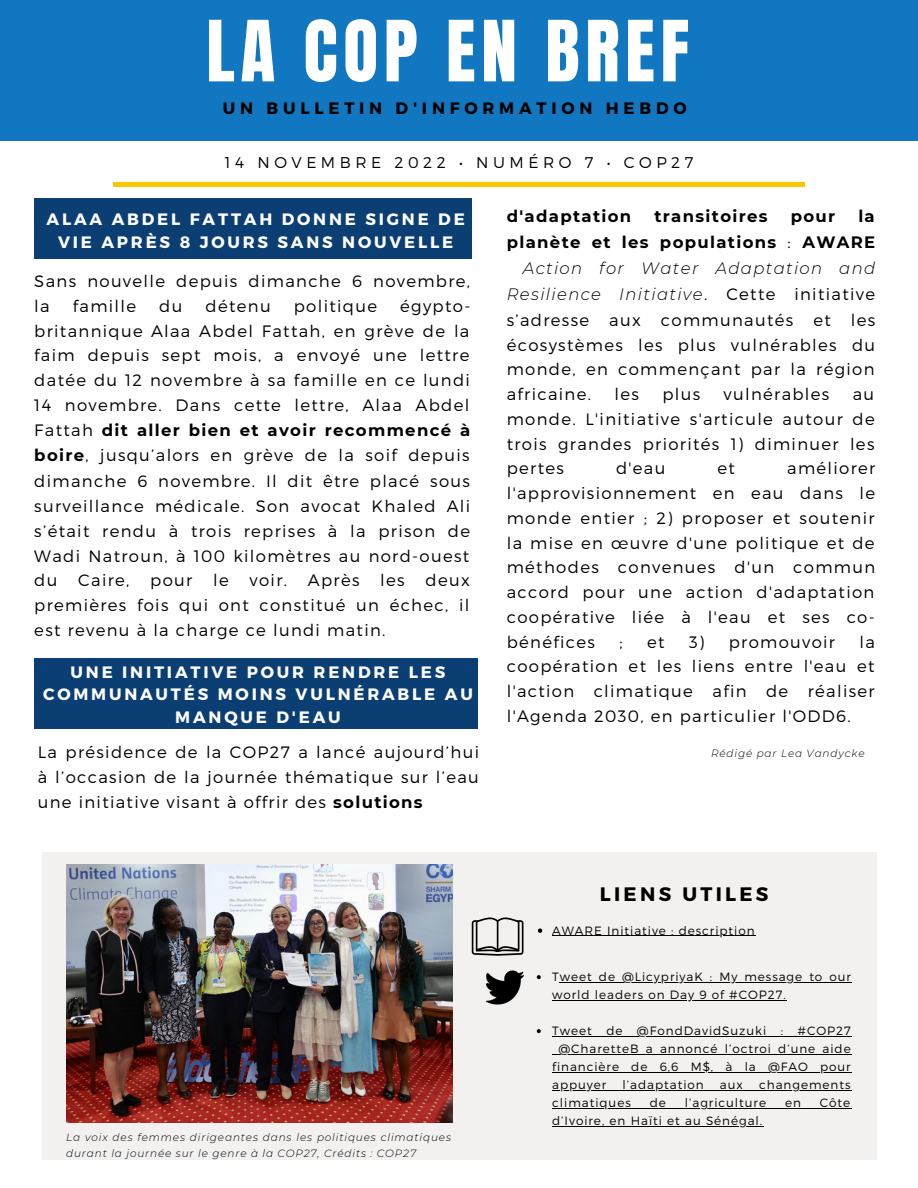
<style>
.page{position:relative;width:918px;height:1188px;background:#fff}
.page>*{position:absolute;margin:0;border:0;box-sizing:border-box;transform-origin:0 0}
.t1{font:71.7px "Anton";letter-spacing:.08em;color:#fff}
.t2{font:700 19.5px "Montserrat";letter-spacing:.17em;color:#000}
.t3{font:300 16.5px/24.8px "Montserrat";letter-spacing:.08em;color:#000;text-align:justify}
.t4{font:700 16.5px/22.5px "Montserrat";letter-spacing:.17em;color:#fff;text-align:center}
.t5{font:italic 300 16.5px "Montserrat";letter-spacing:.08em;color:#000}
.t6{font:700 16.5px "Montserrat";letter-spacing:.08em;color:#000}
.t7{font:700 16.5px "Montserrat";letter-spacing:.29em;color:#000}
.t8{font:300 15.6px "Montserrat";letter-spacing:.29em;color:#000}
.t9{font:300 12px/18px "Montserrat";letter-spacing:.08em;color:#000}
.t10{font:italic 300 10.5px/16.6px "Montserrat";letter-spacing:.08em;color:#000}
.s1{font-weight:700}
.s2{font-weight:300}
.s3{font-style:normal}
</style>
<div class="page">
<hr style="left:113px;top:183px;width:692px;height:3px;background:#ffc500">
<div style="left:0;top:0;width:918px;height:141px;background:#1177c1"></div>
<div style="left:34px;top:658px;width:444px;height:71px;background:#0b3e73"></div>
<div style="left:42px;top:853px;width:834px;height:307px;background:#f3f1f0"></div>
<img style="left:486px;top:970px;width:38px;height:35px">
<svg style="left:472px;top:917px;width:52px;height:39px"></svg>
<img style="left:66px;top:865px;width:386px;height:258px">
<div style="left:34px;top:198px;width:438px;height:61px;background:#0b3e73"></div>
<svg style="left:537px;top:975px;width:4px;height:4px"></svg>
<hr style="left:560px;top:982px;width:292px;height:1px;background:#000">
<hr style="left:552px;top:1000px;width:235px;height:1px;background:#000">
<svg style="left:537px;top:1029px;width:4px;height:4px"></svg>
<hr style="left:552px;top:1036px;width:300px;height:1px;background:#000">
<hr style="left:558px;top:1054px;width:294px;height:1px;background:#000">
<hr style="left:552px;top:1072px;width:300px;height:1px;background:#000">
<hr style="left:552px;top:1090px;width:299px;height:1px;background:#000">
<hr style="left:552px;top:1108px;width:299px;height:1px;background:#000">
<hr style="left:552px;top:1126px;width:211px;height:1px;background:#000">
<svg style="left:538px;top:928px;width:4px;height:5px"></svg>
<hr style="left:552px;top:935px;width:204px;height:1px;background:#000">
<h1 class="t1" style="left:206px;top:0;width:484px">LA COP EN BREF</h1>
<p class="t7" style="left:223px;top:98px;width:465px">UN BULLETIN D'INFORMATION HEBDO</p>
<p class="t8" style="left:225px;top:152px;width:470px">14 NOVEMBRE 2022 • NUMÉRO 7 • COP27</p>
<p class="t4" style="left:47px;top:207px;width:420px">ALAA ABDEL FATTAH DONNE SIGNE DE<br>VIE APRÈS 8 JOURS SANS NOUVELLE</p>
<p class="t3" style="left:34px;top:268px;width:437px">Sans nouvelle depuis dimanche 6 novembre, la</p>
<p class="t3" style="left:34px;top:293px;width:438px;text-indent:366px">égypto&shy;britannique Alaa Abdel Fattah, en grève de la faim depuis sept mois, a envoyé une lettre datée du 12 novembre à sa famille en ce lundi 14 novembre. Dans cette lettre, Alaa Abdel Fattah <span class="s1">dit aller bien et avoir recommencé à boire</span>, jusqu’alors en grève de la soif depuis dimanche 6 novembre. Il dit être placé sous surveillance médicale. Son avocat Khaled Ali s’était rendu à trois reprises à la prison de Wadi Natroun, à 100 kilomètres au nord-ouest du</p>
<p class="t3" style="left:73px;top:293px;width:65px">famille</p>
<p class="t3" style="left:159px;top:293px;width:25px">du</p>
<p class="t3" style="left:206px;top:293px;width:67px">détenu</p>
<p class="t3" style="left:294px;top:293px;width:85px">politique</p>
<p class="t3" style="left:78px;top:567px;width:53px">Caire,</p>
<p class="t3" style="left:150px;top:567px;width:44px">pour</p>
<p class="t3" style="left:213px;top:567px;width:17px">le</p>
<p class="t3" style="left:250px;top:567px;width:39px">voir.</p>
<p class="t3" style="left:308px;top:567px;width:53px">Après</p>
<p class="t3" style="left:380px;top:567px;width:26px">les</p>
<p class="t3" style="left:34px;top:567px;width:437px;text-indent:391px">deux premières fois qui ont constitué un échec, il est revenu à la charge ce lundi matin.</p>
<p class="t4" style="left:43px;top:660px;width:431px">UNE INITIATIVE POUR RENDRE LES<br>COMMUNAUTÉS MOINS VULNÉRABLE AU<br>MANQUE D'EAU</p>
<p class="t3" style="left:38px;top:739px;width:443px">La présidence de la COP27 a lancé aujourd’hui à l’occasion de la journée thématique sur l’eau une initiative visant à offrir des <span class="s1">solutions</span></p>
<p class="t6" style="left:507px;top:206px;width:126px">d'adaptation</p>
<p class="t6" style="left:654px;top:206px;width:115px">transitoires</p>
<p class="t6" style="left:791px;top:206px;width:46px">pour</p>
<p class="t6" style="left:858px;top:206px;width:18px">la</p>
<p class="t6" style="left:507px;top:232px;width:370px">planète et les populations <span class="s2">:</span> AWARE</p>
<p class="t5" style="left:523px;top:258px;width:354px">Action for Water Adaptation and</p>
<p class="t5" style="left:507px;top:284px;width:370px">Resilience Initiative<span class="s3">. Cette initiative</span></p>
<p class="t3" style="left:507px;top:307px;width:370px">s’adresse aux communautés et les</p>
<p class="t3" style="left:507px;top:331px;width:370px">écosystèmes les plus vulnérables du</p>
<p class="t3" style="left:507px;top:356px;width:369px">monde, en commençant par la région</p>
<p class="t3" style="left:507px;top:381px;width:86px">africaine.</p>
<p class="t3" style="left:614px;top:381px;width:26px">les</p>
<p class="t3" style="left:662px;top:381px;width:39px">plus</p>
<p class="t3" style="left:724px;top:381px;width:107px">vulnérables</p>
<p class="t3" style="left:507px;top:381px;width:369px;text-indent:346px">au monde. L'initiative s'articule autour de trois grandes priorités 1) diminuer les pertes</p>
<p class="t3" style="left:507px;top:455px;width:370px;text-indent:280px">améliorer l'approvisionnement en eau dans le monde entier ; 2) proposer et soutenir la mise en œuvre d'une politique et de méthodes convenues d'un commun accord pour une action d'adaptation coopérative liée à l'eau et ses co&shy;bénéfices</p>
<p class="t3" style="left:616px;top:455px;width:51px">d'eau</p>
<p class="t3" style="left:718px;top:455px;width:19px">et</p>
<p class="t3" style="left:507px;top:628px;width:370px;text-indent:353px">la coopération et les liens entre l'eau et l'action climatique afin de réaliser l'Agenda 2030, en particulier l'ODD6.</p>
<p class="t3" style="left:619px;top:628px;width:5px">;</p>
<p class="t3" style="left:647px;top:628px;width:19px">et</p>
<p class="t3" style="left:689px;top:628px;width:148px">3) promouvoir</p>
<p class="t10" style="left:711px;top:745px;width:155px">Rédigé par Lea Vandycke</p>
<p class="t10" style="left:66px;top:1129px;width:386px">La voix des femmes dirigeantes dans les politiques climatiques durant la journée sur le genre à la COP27, Crédits : COP27</p>
<p class="t2" style="left:600px;top:881px;width:170px">LIENS UTILES</p>
<p class="t9" style="left:552px;top:921px;width:204px">AWARE Initiative : description</p>
<p class="t9" style="left:552px;top:967px;width:300px">Tweet de @LicypriyaK : My message to our world leaders on Day 9 of #COP27.</p>
<p class="t9" style="left:552px;top:1021px;width:300px">Tweet de @FondDavidSuzuki : #COP27</p>
<p class="t9" style="left:558px;top:1039px;width:294px">@CharetteB a annoncé l’octroi d’une aide</p>
<p class="t9" style="left:552px;top:1057px;width:300px">financière de 6,6 M$, à la @FAO pour</p>
<p class="t9" style="left:552px;top:1075px;width:56px">appuyer</p>
<p class="t9" style="left:623px;top:1075px;width:83px">l’adaptation</p>
<p class="t9" style="left:720px;top:1075px;width:24px">aux</p>
<p class="t9" style="left:759px;top:1075px;width:93px">changements</p>
<p class="t9" style="left:552px;top:1093px;width:80px">climatiques</p>
<p class="t9" style="left:650px;top:1093px;width:18px">de</p>
<p class="t9" style="left:685px;top:1093px;width:83px">l’agriculture</p>
<p class="t9" style="left:785px;top:1093px;width:17px">en</p>
<p class="t9" style="left:820px;top:1093px;width:32px">Côte</p>
<p class="t9" style="left:552px;top:1111px;width:212px">d’Ivoire, en Haïti et au Sénégal.</p>
</div>
